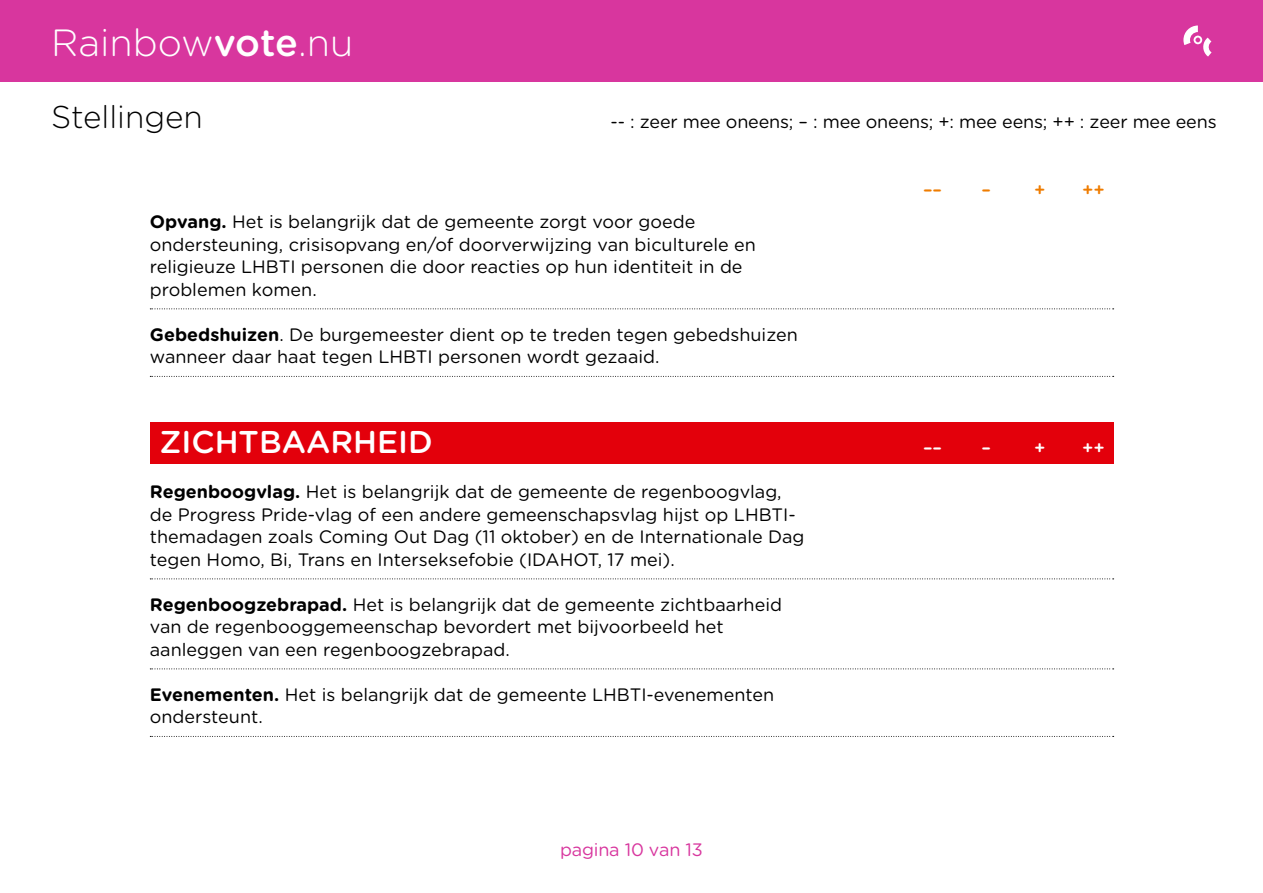
<style>
.page{position:relative;width:1263px;height:893px;background:#fff}
.page>*{position:absolute;margin:0;border:0;box-sizing:border-box;transform-origin:0 0}
.t1{font:300 37.95px "Gotham Rounded";color:#fff}
.t2{font:500 31.5px "Gotham Rounded";color:#fff}
.t3{font:300 31.5px "Gotham Rounded";color:#000}
.t4{font:18px/22.5px "Gotham Rounded";color:#000}
.t5{font:18px "Gotham Rounded";letter-spacing:-.01em;color:#d8369e}
.t6{font:500 18px "Gotham Rounded";color:#fff}
.t7{font:500 18px "Gotham Rounded";color:#ef7c00}
.s1{font-weight:500}
.s2{font-weight:700}
</style>
<div class="page">
<div style="left:150px;top:423px;width:963px;height:41px;background:#e3000b"></div>
<div style="left:0;top:0;width:1263px;height:82px;background:#d8369e"></div>
<svg style="left:1183px;top:26px;width:29px;height:31px"></svg>
<svg style="left:150px;top:308px;width:964px;height:1px"></svg>
<svg style="left:150px;top:376px;width:964px;height:1px"></svg>
<svg style="left:150px;top:578px;width:964px;height:1px"></svg>
<svg style="left:150px;top:668px;width:964px;height:1px"></svg>
<svg style="left:150px;top:736px;width:964px;height:1px"></svg>
<h1 class="t1" style="left:51px;top:17px;width:304px">Rainbow<span class="s1">vote</span>.nu</h1>
<h2 class="t3" style="left:51px;top:95px;width:153px">Stellingen</h2>
<p class="t4" style="left:610px;top:109px;width:608px">-- : zeer mee oneens; – : mee oneens; +: mee eens; ++ : zeer mee eens</p>
<p class="t7" style="left:923px;top:177px;width:21px">––</p>
<p class="t7" style="left:981px;top:177px;width:11px">–</p>
<p class="t7" style="left:1034px;top:177px;width:13px">+</p>
<p class="t7" style="left:1082px;top:177px;width:24px">++</p>
<p class="t4" style="left:150px;top:210px;width:607px"><span class="s2">Opvang.</span> Het is belangrijk dat de gemeente zorgt voor goede ondersteuning, crisisopvang en/of doorverwijzing van biculturele en religieuze LHBTI personen die door reacties op hun identiteit in de problemen komen.</p>
<p class="t4" style="left:150px;top:322px;width:649px"><span class="s2">Gebedshuizen</span>. De burgemeester dient op te treden tegen gebedshuizen wanneer daar haat tegen LHBTI personen wordt gezaaid.</p>
<h2 class="t2" style="left:159px;top:420px;width:275px">ZICHTBAARHEID</h2>
<p class="t4" style="left:150px;top:480px;width:656px"><span class="s2">Regenboogvlag.</span> Het is belangrijk dat de gemeente de regenboogvlag, de Progress Pride-vlag of een andere gemeenschapsvlag hijst op LHBTI&shy;themadagen zoals Coming Out Dag (11 oktober) en de Internationale Dag tegen Homo, Bi, Trans en Interseksefobie (IDAHOT, 17 mei).</p>
<p class="t4" style="left:150px;top:592px;width:634px"><span class="s2">Regenboogzebrapad.</span> Het is belangrijk dat de gemeente zichtbaarheid van de regenbooggemeenschap bevordert met bijvoorbeeld het aanleggen van een regenboogzebrapad.</p>
<p class="t4" style="left:150px;top:682px;width:626px"><span class="s2">Evenementen.</span> Het is belangrijk dat de gemeente LHBTI-evenementen ondersteunt.</p>
<p class="t5" style="left:560px;top:837px;width:144px">pagina 10 van 13</p>
<p class="t6" style="left:923px;top:435px;width:21px">––</p>
<p class="t6" style="left:981px;top:435px;width:11px">–</p>
<p class="t6" style="left:1034px;top:435px;width:13px">+</p>
<p class="t6" style="left:1082px;top:435px;width:24px">++</p>
</div>
